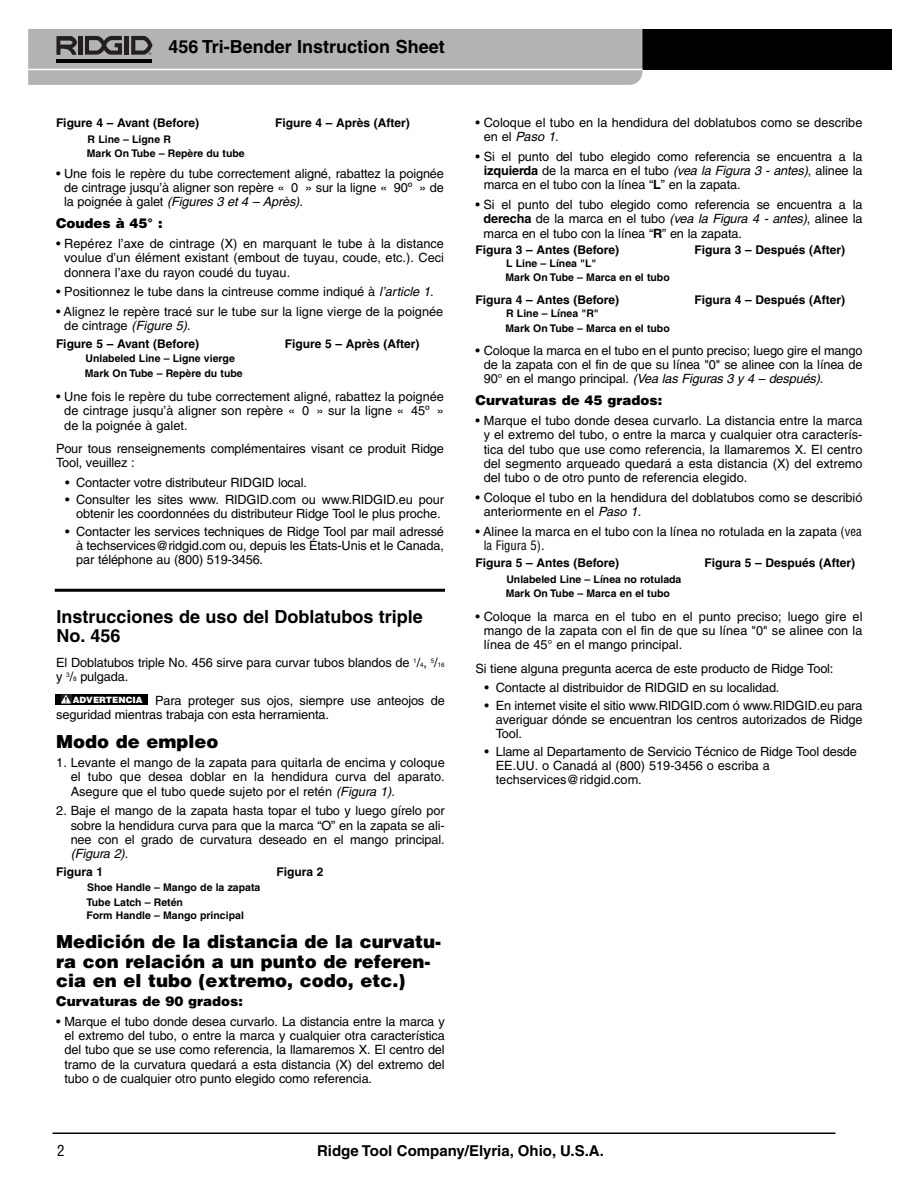
<style>
.page{position:relative;width:918px;height:1188px;background:#fff}
.page>*{position:absolute;margin:0;border:0;box-sizing:border-box;transform-origin:0 0}
.t1{font:900 18px/19.5px "Helvetica";color:#000}
.t2{font:700 18px/19.5px "Helvetica";color:#000}
.t3{font:700 15px "Helvetica";color:#000}
.t4{font:condensed 15px "Helvetica";color:#000}
.t5{font:900 13.5px "Helvetica";color:#000}
.t6{font:12.75px/14.2px "Helvetica";letter-spacing:-.01em;color:#000;text-align:justify}
.t7{font:700 12px "Helvetica";color:#000}
.t8{font:700 10.5px/14.4px "Helvetica";color:#000}
.t9{font:900 8.7px "Helvetica";color:#fff}
.s1{font-style:italic}
.s2{font-size:6.3px}
.s3{font-weight:700}
.s4{font-stretch:condensed}
</style>
<div class="page">
<hr style="left:52px;top:1132px;width:784px;height:2px;background:#000">
<hr style="left:55px;top:589px;width:390px;height:3px;background:#000">
<div style="left:464px;top:29px;width:428px;height:41px;background:#000"></div>
<svg style="left:28px;top:29px;width:614px;height:56px"></svg>
<div style="left:55px;top:695px;width:92px;height:10px;background:#000"></div>
<svg style="left:61px;top:694px;width:11px;height:10px"></svg>
<svg style="left:61px;top:695px;width:10px;height:8px"></svg>
<h1 class="t2" style="left:168px;top:39px;width:278px">456 Tri-Bender Instruction Sheet</h1>
<p class="t7" style="left:56px;top:118px;width:145px">Figure 4 – Avant (Before)</p>
<p class="t7" style="left:275px;top:118px;width:136px">Figure 4 – Après (After)</p>
<p class="t6" style="left:64px;top:167px;width:381px;text-indent:-8px">• Une fois le repère du tube correctement aligné, rabattez la poignée de cintrage jusqu’à aligner son repère « 0 » sur la ligne « 90º » de l a p o i g n é e à g a l e t <span class="s1">(Figures 3 et 4 – Après)</span>.</p>
<p class="t5" style="left:56px;top:219px;width:108px">Coudes à 45° :</p>
<p class="t6" style="left:64px;top:238px;width:381px;text-indent:-8px">• Repérez l’axe de cintrage (X) en marquant le tube à la distance voulue d’un élément existant (embout de tuyau, coude, etc.). Ceci donnera l’axe du rayon coudé du tuyau.</p>
<p class="t6" style="left:56px;top:286px;width:379px">• Positionnez le tube dans la cintreuse comme indiqué à <span class="s1">l’article 1</span>.</p>
<p class="t6" style="left:64px;top:305px;width:381px;text-indent:-8px">• Alignez le repère tracé sur le tube sur la ligne vierge de la poignée de cintrage <span class="s1">(Figure 5)</span>.</p>
<p class="t7" style="left:56px;top:339px;width:145px">Figure 5 – Avant (Before)</p>
<p class="t7" style="left:285px;top:339px;width:136px">Figure 5 – Après (After)</p>
<p class="t8" style="left:87px;top:133px;width:159px">R Line – Ligne R<br>Mark On Tube – Repère du tube</p>
<p class="t8" style="left:85px;top:352px;width:159px">Unlabeled Line – Ligne vierge<br>Mark On Tube – Repère du tube</p>
<p class="t6" style="left:64px;top:391px;width:381px;text-indent:-8px">• Une fois le repère du tube correctement aligné, rabattez la poignée de cintrage jusqu’à aligner son repère « 0 » sur la ligne « 45º » de la poignée à galet.</p>
<p class="t6" style="left:56px;top:442px;width:390px">Pour tous renseignements complémentaires visant ce produit Ridge<br>Tool, veuillez :</p>
<p class="t6" style="left:65px;top:476px;width:244px">• Contacter votre distributeur RIDGID local.</p>
<p class="t6" style="left:65px;top:494px;width:380px;text-align:right">• Consulter les sites www. RIDGID.com ou www.RIDGID.eu pour obtenir les coordonnées du distributeur Ridge Tool le plus proche.</p>
<p class="t6" style="left:76px;top:526px;width:369px;text-indent:-11px">• Contacter les services techniques de Ridge Tool par mail adressé à techservices@ridgid.com ou, depuis les États-Unis et le Canada, par téléphone au (800) 519-3456.</p>
<h1 class="t2" style="left:57px;top:608px;width:368px">Instrucciones de uso del Doblatubos triple<br>No. 456</h1>
<p class="t6" style="left:56px;top:657px;width:390px">El Doblatubos triple No. 456 sirve para curvar tubos blandos de <sup>1</sup>/<span class="s2">4</span>, <sup>5</sup>/<span class="s2">16 </span>y <sup>3</sup>/<span class="s2">8</span> pulgada.</p>
<p class="t6" style="left:56px;top:694px;width:390px;text-indent:99px">Para proteger sus ojos, siempre use anteojos de seguridad mientras trabaja con esta herramienta.</p>
<h1 class="t1" style="left:56px;top:733px;width:164px">Modo de empleo</h1>
<p class="t6" style="left:71px;top:757px;width:376px;text-indent:-14px">1. Levante el mango de la zapata para quitarla de encima y coloque el tubo que desea doblar en la hendidura curva del aparato.<br>Asegure que el tubo quede sujeto por el retén <span class="s1">(Figura 1)</span>.</p>
<p class="t6" style="left:71px;top:805px;width:376px;text-indent:-14px">2. Baje el mango de la zapata hasta topar el tubo y luego gírelo por sobre la hendidura curva para que la marca “O” en la zapata se ali&shy;nee con el grado de curvatura deseado en el mango principal. <span class="s1">(Figura 2)</span>.</p>
<p class="t7" style="left:56px;top:868px;width:48px">Figura 1</p>
<p class="t7" style="left:277px;top:868px;width:48px">Figura 2</p>
<p class="t9" style="left:73px;top:697px;width:71px">ADVERTENCIA</p>
<p class="t8" style="left:86px;top:882px;width:175px">Shoe Handle – Mango de la zapata<br>Tube Latch – Retén</p>
<p class="t8" style="left:86px;top:909px;width:159px">Form Handle – Mango principal</p>
<h1 class="t1" style="left:56px;top:934px;width:386px">Medición de la distancia de la curvatu&shy;ra con relación a un punto de referen&shy;cia en el tubo (extremo, codo, etc.)</h1>
<p class="t5" style="left:56px;top:997px;width:188px">Curvaturas de 90 grados:</p>
<p class="t6" style="left:65px;top:1016px;width:382px;text-indent:-8px">• Marque el tubo donde desea curvarlo. La distancia entre la marca y el extremo del tubo, o entre la marca y cualquier otra característica del tubo que se use como referencia, la llamaremos X. El centro del tramo de la curvatura quedará a esta distancia (X) del extremo del tubo o de cualquier otro punto elegido como referencia.</p>
<p class="t6" style="left:484px;top:117px;width:380px;text-indent:-8px">• Coloque el tubo en la hendidura del doblatubos como se describe e n e l <span class="s1">Paso 1</span>.</p>
<p class="t6" style="left:484px;top:151px;width:380px;text-indent:-8px">• Si el punto del tubo elegido como referencia se encuentra a la <span class="s3">izquierda</span> de la marca en el tubo <span class="s1">(vea la Figura 3 - antes)</span>, alinee la marca en el tubo con la línea “<span class="s3">L</span>” en la zapata.</p>
<p class="t6" style="left:484px;top:199px;width:380px;text-indent:-8px">• Si el punto del tubo elegido como referencia se encuentra a la <span class="s3">derecha</span> de la marca en el tubo <span class="s1">(vea la Figura 4 - antes)</span>, alinee la marca en el tubo con la línea “<span class="s3">R</span>” en la zapata.</p>
<p class="t7" style="left:476px;top:245px;width:145px">Figura 3 – Antes (Before)</p>
<p class="t7" style="left:695px;top:245px;width:152px">Figura 3 – Después (After)</p>
<p class="t7" style="left:476px;top:295px;width:145px">Figura 4 – Antes (Before)</p>
<p class="t7" style="left:695px;top:295px;width:152px">Figura 4 – Después (After)</p>
<p class="t6" style="left:484px;top:344px;width:380px;text-indent:-8px">• Coloque la marca en el tubo en el punto preciso; luego gire el mango de la zapata con el fin de que su línea "0" se alinee con la línea de 9 0 ° e n e l m a n g o p r i n c i p a l . <span class="s1">(Vea las Figuras 3 y 4 – después)</span>.</p>
<p class="t5" style="left:476px;top:396px;width:188px">Curvaturas de 45 grados:</p>
<p class="t6" style="left:484px;top:415px;width:380px;text-indent:-8px">• Marque el tubo donde desea curvarlo. La distancia entre la marca y el extremo del tubo, o entre la marca y cualquier otra caracterís&shy;tica del tubo que use como referencia, la llamaremos X. El centro del segmento arqueado quedará a esta distancia (X) del extremo del tubo o de otro punto de referencia elegido.</p>
<p class="t6" style="left:484px;top:491px;width:380px;text-indent:-8px">• Coloque el tubo en la hendidura del doblatubos como se describió anteriormente en el <span class="s1">Paso 1</span>.</p>
<p class="t6" style="left:484px;top:525px;width:380px;text-indent:-8px">• Alinee la marca en el tubo con la línea no rotulada en la zapata <span class="s4">(vea la Figura 5)</span>.</p>
<p class="t7" style="left:476px;top:559px;width:145px">Figura 5 – Antes (Before)</p>
<p class="t7" style="left:704px;top:559px;width:152px">Figura 5 – Después (After)</p>
<p class="t8" style="left:505px;top:257px;width:166px">L Line – Línea "L"<br>Mark On Tube – Marca en el tubo</p>
<p class="t8" style="left:505px;top:308px;width:166px">R Line – Línea "R"<br>Mark On Tube – Marca en el tubo</p>
<p class="t8" style="left:506px;top:573px;width:177px">Unlabeled Line – Línea no rotulada<br>Mark On Tube – Marca en el tubo</p>
<p class="t6" style="left:484px;top:610px;width:380px;text-indent:-8px">• Coloque la marca en el tubo en el punto preciso; luego gire el mango de la zapata con el fin de que su línea "0" se alinee con la línea de 45° en el mango principal.</p>
<p class="t6" style="left:476px;top:662px;width:360px">Si tiene alguna pregunta acerca de este producto de Ridge Tool:</p>
<p class="t6" style="left:485px;top:682px;width:296px">• Contacte al distribuidor de RIDGID en su localidad.</p>
<p class="t6" style="left:496px;top:699px;width:368px;text-indent:-11px">• En internet visite el sitio www.RIDGID.com ó www.RIDGID.eu para averiguar dónde se encuentran los centros autorizados de Ridge Tool.</p>
<p class="t6" style="left:496px;top:745px;width:363px;text-align:left;text-indent:-11px">• Llame al Departamento de Servicio Técnico de Ridge Tool desde<br>EE.UU. o Canadá al (800) 519-3456 o escriba a techservices@ridgid.com.</p>
<p class="t4" style="left:57px;top:1145px;width:9px">2</p>
<p class="t3" style="left:317px;top:1145px;width:288px">Ridge Tool Company/Elyria, Ohio, U.S.A.</p>
</div>
